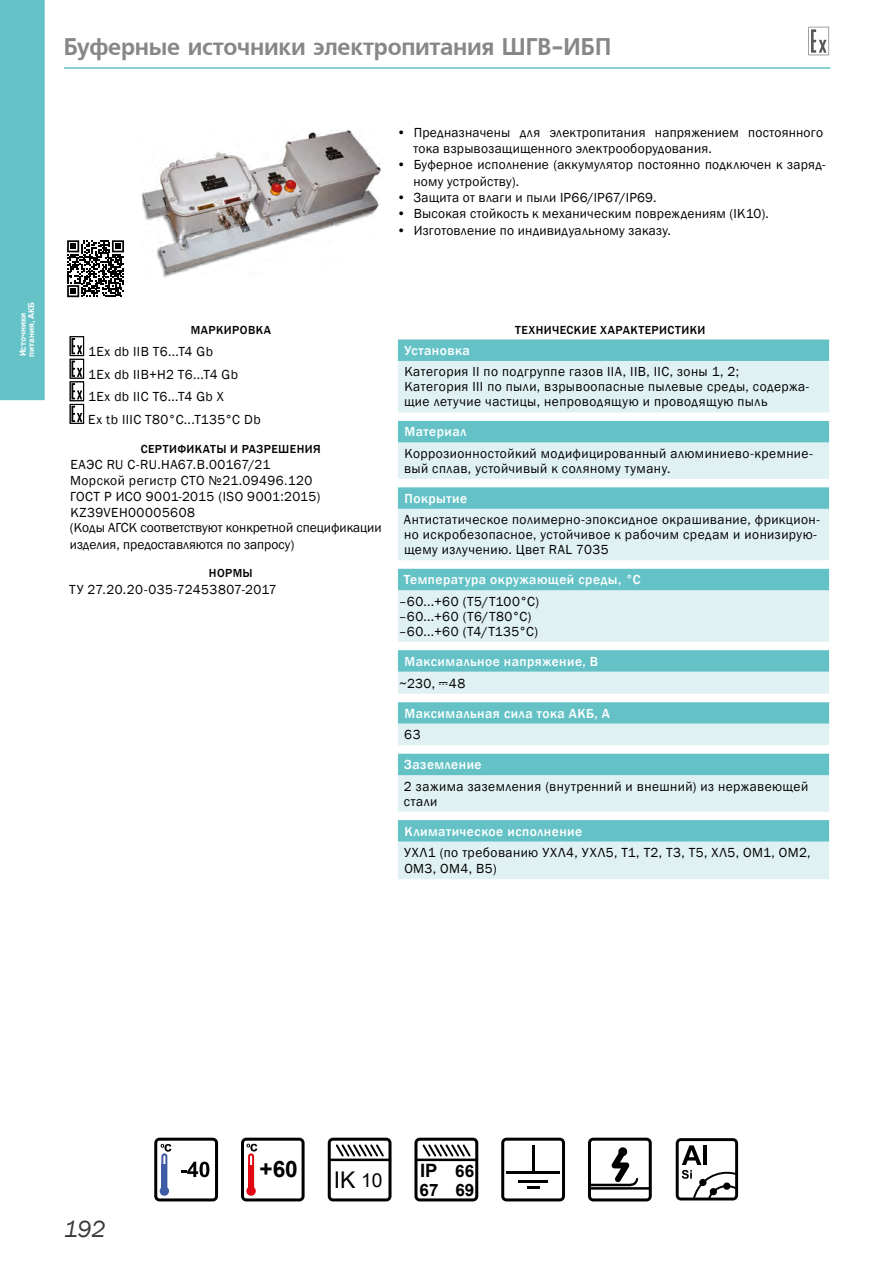
<style>
.page{position:relative;width:893px;height:1263px;background:#fff}
.page>*{position:absolute;margin:0;border:0;box-sizing:border-box;transform-origin:0 0}
.t1{font:24px "Free Set Bold Cyrillic";letter-spacing:-.015em;color:#878787;scale:.96 1}
.t2{font:italic 24px "Franklin Gothic";color:#3c3835}
.text_tablica{font:22.95px "Arial";color:#000}
.t3{font:700 22.65px "Arial";color:#000}
.t4{font:19.2px "Arial";color:#000}
.t5{font:700 18.45px "Arial";color:#000}
.t6{font:700 17.1px "Arial";color:#000}
.text_left{font:13.5px/15px "Franklin Gothic";letter-spacing:.03em;color:#000}
.text_left-2{font:500 13.5px "Franklin Gothic";letter-spacing:.035em;color:#fff}
.text_left-3{font:13.5px/16.2px "Franklin Gothic";color:#000}
.zagokovok_texta{font:500 12px "Franklin Gothic";letter-spacing:.035em;color:#000}
.t7{font:700 8.25px/8.2px "Arial";color:#fff}
.s1{font-family:"tok"}
.s2{font-size:22.5px}
.s3{font-size:17.1px}
</style>
<div class="page">
<svg style="left:808px;top:27px;width:21px;height:28px"></svg>
<div style="left:0;top:0;width:45px;height:400px;background:#65c2c6"></div>
<hr style="left:64px;top:67px;width:766px;height:2px;background:#64c2c7">
<svg style="left:241px;top:1138px;width:64px;height:63px"></svg>
<img style="left:141px;top:129px;width:240px;height:148px">
<svg style="left:70px;top:336px;width:14px;height:88px"></svg>
<div style="left:398px;top:339px;width:431px;height:22px;background:#64c2c7"></div>
<svg style="left:398px;top:361px;width:431px;height:518px;background:#e1f1f3"></svg>
<svg style="left:398px;top:421px;width:431px;height:420px;background:#b7e1e4"></svg>
<svg style="left:676px;top:1138px;width:62px;height:62px"></svg>
<div style="left:699px;top:1179px;width:7px;height:7px;background:#000;border-radius:50%"></div>
<div style="left:710px;top:1188px;width:7px;height:7px;background:#000;border-radius:50%"></div>
<svg style="left:588px;top:1138px;width:64px;height:63px"></svg>
<div style="left:618px;top:1147px;width:9px;height:9px;background:#000;border-radius:50%"></div>
<hr style="left:589px;top:1187px;width:61px;height:2px;background:#000">
<svg style="left:501px;top:1138px;width:64px;height:63px"></svg>
<svg style="left:154px;top:1138px;width:64px;height:63px"></svg>
<svg style="left:414px;top:1138px;width:64px;height:63px"></svg>
<svg style="left:328px;top:1138px;width:63px;height:63px"></svg>
<svg style="left:67px;top:240px;width:57px;height:57px"></svg>
<p class="t7" style="left:19px;top:357px;width:57px;rotate:-90deg">Источники питания, АКБ</p>
<h1 class="t1" style="left:64px;top:34px;width:572px">Буферные источники электропитания ШГВ-ИБП</h1>
<p class="text_left" style="left:413px;top:124px;width:411px;line-height:16.4px;text-indent:-16px">• Предназначены для электропитания напряжением постоянного тока взрывозащищенного электрооборудования.</p>
<p class="text_left" style="left:413px;top:157px;width:414px;line-height:16.4px;text-indent:-16px">• Буферное исполнение (аккумулятор постоянно подключен к заряд&shy;ному устройству).</p>
<p class="text_left" style="left:397px;top:190px;width:261px">• Защита от влаги и пыли IP66/IP67/IP69.</p>
<p class="text_left" style="left:397px;top:207px;width:373px">• Высокая стойкость к механическим повреждениям (IK10).</p>
<p class="text_left" style="left:397px;top:223px;width:276px">• Изготовление по индивидуальному заказу.</p>
<p class="zagokovok_texta" style="left:191px;top:322px;width:82px">МАРКИРОВКА</p>
<p class="text_left" style="left:88px;top:344px;width:126px">1Ex db IIB T6...T4 Gb</p>
<p class="text_left" style="left:88px;top:367px;width:151px">1Ex db IIB+H2 T6...T4 Gb</p>
<p class="text_left" style="left:88px;top:389px;width:137px">1Ex db IIC T6...T4 Gb X</p>
<p class="text_left" style="left:88px;top:412px;width:174px">Ex tb IIIC T80°С...T135°С Db</p>
<p class="zagokovok_texta" style="left:141px;top:441px;width:181px">СЕРТИФИКАТЫ И РАЗРЕШЕНИЯ</p>
<p class="text_left" style="left:70px;top:457px;width:202px">EAЭС RU C-RU.HA67.B.00167/21</p>
<p class="text_left" style="left:70px;top:473px;width:244px">Морской регистр СТО №21.09496.120</p>
<p class="text_left" style="left:70px;top:489px;width:252px">ГОСТ Р ИСО 9001-2015 (ISO 9001:2015)</p>
<p class="text_left" style="left:70px;top:506px;width:126px">KZ39VEH00005608</p>
<p class="text_left-3" style="left:70px;top:520px;width:313px">(Коды АГСК соответствуют конкретной спецификации изделия, предоставляются по запросу)</p>
<p class="zagokovok_texta" style="left:209px;top:566px;width:45px">НОРМЫ</p>
<p class="text_left" style="left:69px;top:582px;width:209px">ТУ 27.20.20-035-72453807-2017</p>
<p class="zagokovok_texta" style="left:515px;top:322px;width:192px">ТЕХНИЧЕСКИЕ ХАРАКТЕРИСТИКИ</p>
<p class="text_left-2" style="left:404px;top:342px;width:67px">Установка</p>
<p class="text_left" style="left:404px;top:365px;width:336px">Категория II по подгруппе газов IIA, IIB, IIC, зоны 1, 2;</p>
<p class="text_left" style="left:404px;top:380px;width:407px">Категория III по пыли, взрывоопасные пылевые среды, содержа&shy;щие летучие частицы, непроводящую и проводящую пыль</p>
<p class="text_left-2" style="left:404px;top:423px;width:63px">Материал</p>
<p class="text_left" style="left:404px;top:446px;width:410px">Коррозионностойкий модифицированный алюминиево-кремние&shy;вый сплав, устойчивый к соляному туману.</p>
<p class="text_left-2" style="left:404px;top:490px;width:64px">Покрытие</p>
<p class="text_left" style="left:404px;top:513px;width:417px">Антистатическое полимерно-эпоксидное окрашивание, фрикцион&shy;но искробезопасное, устойчивое к рабочим средам и ионизирую&shy;щему излучению. Цвет RAL 7035</p>
<p class="text_left-2" style="left:404px;top:571px;width:238px">Температура окружающей среды, °С</p>
<p class="text_left" style="left:399px;top:594px;width:142px">–60...+60 (Т5/Т100°С)</p>
<p class="text_left" style="left:399px;top:609px;width:134px">–60...+60 (Т6/Т80°С)</p>
<p class="text_left" style="left:399px;top:624px;width:141px">–60...+60 (Т4/Т135°С)</p>
<p class="text_left-2" style="left:404px;top:653px;width:195px">Максимальное напряжение, В</p>
<p class="text_left" style="left:399px;top:676px;width:67px">~230, <span class="s1">A</span>48</p>
<p class="text_left-2" style="left:404px;top:705px;width:207px">Максимальная сила тока АКБ, А</p>
<p class="text_left" style="left:404px;top:727px;width:18px">63</p>
<p class="text_left-2" style="left:404px;top:756px;width:79px">Заземление</p>
<p class="text_left" style="left:404px;top:779px;width:406px">2 зажима заземления (внутренний и внешний) из нержавеющей стали</p>
<p class="text_left-2" style="left:404px;top:823px;width:179px">Климатическое исполнение</p>
<p class="text_left" style="left:404px;top:845px;width:408px;line-height:16.2px">УХЛ1 (по требованию УХЛ4, УХЛ5, Т1, Т2, Т3, Т5, ХЛ5, OM1, OM2,<br>OM3, OM4, В5)</p>
<h1 class="t2" style="left:64px;top:1214px;width:43px">192</h1>
<p class="t3" style="left:260px;top:1153px;width:40px"><span class="s2">+</span>60</p>
<p class="text_tablica" style="left:334px;top:1164px;width:23px">IK</p>
<p class="t4" style="left:361px;top:1167px;width:23px">10</p>
<p class="t5" style="left:420px;top:1157px;width:56px">IP <span class="s3">66</span></p>
<p class="t6" style="left:420px;top:1178px;width:20px">67</p>
<p class="t6" style="left:455px;top:1178px;width:20px">69</p>
</div>
